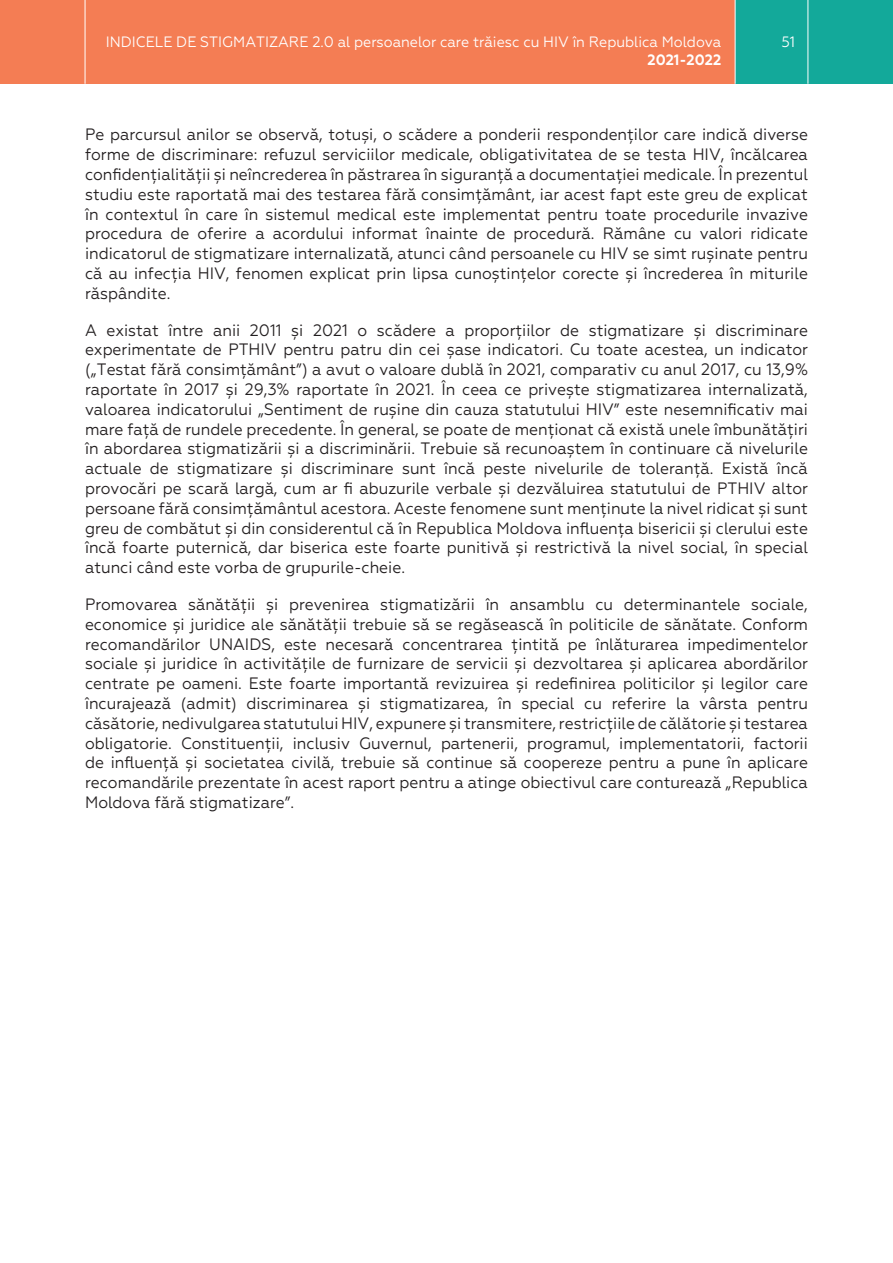
<style>
.page{position:relative;width:893px;height:1263px;background:#fff}
.page>*{position:absolute;margin:0;border:0;box-sizing:border-box;transform-origin:0 0}
.t1{font:16.5px/19.8px "Geometria";color:#231f20;text-align:justify;scale:.95 1}
.t2{font:15px "Geometria";color:#fff;scale:.95 1}
.t3{font:700 15px "Geometria";color:#fff;scale:.95 1}
</style>
<div class="page">
<div style="left:0;top:0;width:893px;height:84px;background:#f47d54"></div>
<div style="left:735px;top:0;width:158px;height:84px;background:#13a99a"></div>
<hr style="left:735px;top:0;width:1px;height:84px;background:#fff">
<hr style="left:85px;top:0;width:1px;height:84px;background:#fff">
<hr style="left:808px;top:0;width:1px;height:84px;background:#fff">
<p class="t2" style="left:106px;top:33px;width:649px">INDICELE DE STIGMATIZARE 2.0 al persoanelor care trăiesc cu HIV în Republica Moldova</p>
<p class="t2" style="left:781px;top:33px;width:16px">51</p>
<p class="t3" style="left:647px;top:51px;width:79px">2021-2022</p>
<p class="t1" style="left:85px;top:125px;width:762px">Pe parcursul anilor se observă, totuși, o scădere a ponderii respondenților care indică diverse forme de discriminare: refuzul serviciilor medicale, obligativitatea de se testa HIV, încălcarea confidențialității și neîncrederea în păstrarea în siguranță a documentației medicale. În prezentul studiu este raportată mai des testarea fără consimțământ, iar acest fapt este greu de explicat în contextul în care în sistemul medical este implementat pentru toate procedurile invazive procedura de oferire a acordului informat înainte de procedură. Rămâne cu valori ridicate indicatorul de stigmatizare internalizată, atunci când persoanele cu HIV se simt rușinate pentru că au infecția HIV, fenomen explicat prin lipsa cunoștințelor corecte și încrederea în miturile răspândite.</p>
<p class="t1" style="left:85px;top:320px;width:762px">A existat între anii 2011 și 2021 o scădere a proporțiilor de stigmatizare și discriminare experimentate de PTHIV pentru patru din cei șase indicatori. Cu toate acestea, un indicator („Testat fără consimțământ”) a avut o valoare dublă în 2021, comparativ cu anul 2017, cu 13,9% raportate în 2017 și 29,3% raportate în 2021. În ceea ce privește stigmatizarea internalizată, valoarea indicatorului „Sentiment de rușine din cauza statutului HIV” este nesemnificativ mai mare față de rundele precedente. În general, se poate de menționat că există unele îmbunătățiri în abordarea stigmatizării și a discriminării. Trebuie să recunoaștem în continuare că nivelurile actuale de stigmatizare și discriminare sunt încă peste nivelurile de toleranță. Există încă provocări pe scară largă, cum ar fi abuzurile verbale și dezvăluirea statutului de PTHIV altor persoane fără consimțământul acestora. Aceste fenomene sunt menținute la nivel ridicat și sunt greu de combătut și din considerentul că în Republica Moldova influența bisericii și clerului este încă foarte puternică, dar biserica este foarte punitivă și restrictivă la nivel social, în special atunci când este vorba de grupurile-cheie.</p>
<p class="t1" style="left:85px;top:594px;width:762px">Promovarea sănătății și prevenirea stigmatizării în ansamblu cu determinantele sociale, economice și juridice ale sănătății trebuie să se regăsească în politicile de sănătate. Conform recomandărilor UNAIDS, este necesară concentrarea țintită pe înlăturarea impedimentelor sociale și juridice în activitățile de furnizare de servicii și dezvoltarea și aplicarea abordărilor centrate pe oameni. Este foarte importantă revizuirea și redefinirea politicilor și legilor care încurajează (admit) discriminarea și stigmatizarea, în special cu referire la vârsta pentru căsătorie, nedivulgarea statutului HIV, expunere și transmitere, restricțiile de călătorie și testarea obligatorie. Constituenții, inclusiv Guvernul, partenerii, programul, implementatorii, factorii de influență și societatea civilă, trebuie să continue să coopereze pentru a pune în aplicare recomandările prezentate în acest raport pentru a atinge obiectivul care conturează „Republica Moldova fără stigmatizare”.</p>
</div>
